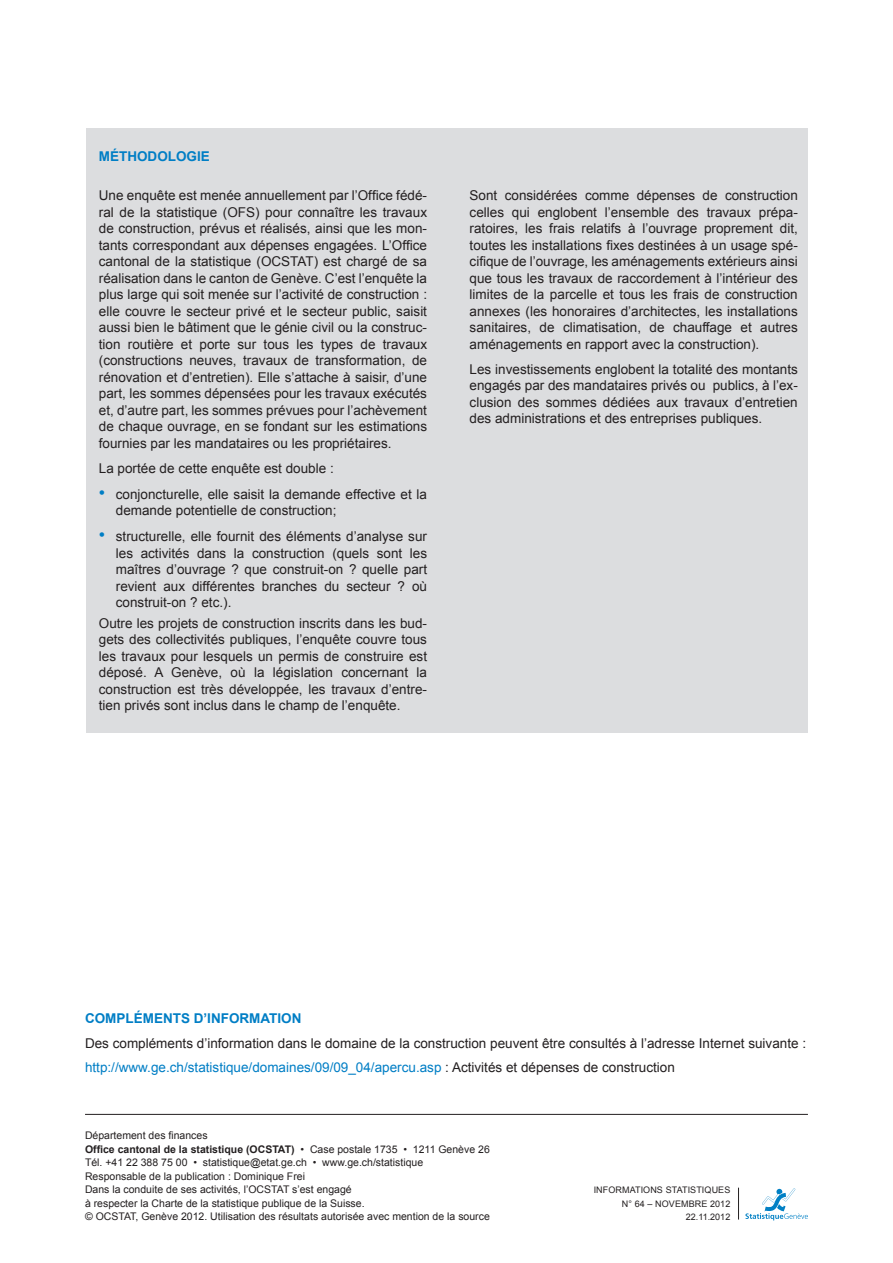
<style>
.page{position:relative;width:893px;height:1263px;background:#fff}
.page>*{position:absolute;margin:0;border:0;box-sizing:border-box;transform-origin:0 0}
.texte_-_texte_couran{font:13.5px/16.5px "Arial";color:#231f20;text-align:justify}
.Retrait_4mm{font:13.5px/16.5px "Arial";color:#231f20}
.texte_-_titre_3{font:13.5px "Arial";color:#231f20}
.texte_-_titre_3-2{font:13.5px "Arial";color:#007ec5}
.texte_-_titre_3-3{font:700 13.5px "Arial";color:#007ec5}
.t1{font:10.5px/13.5px "Arial";color:#231f20}
.t2{font:9px/13.5px "Arial";letter-spacing:.01em;color:#231f20;text-align:right}
.s1{font-size:18px;color:#007ec5}
.s2{color:#231f20}
.s3{font-weight:700}
</style>
<div class="page">
<hr style="left:85px;top:1114px;width:723px;height:1px;background:#231f20">
<svg style="left:745px;top:1188px;width:63px;height:32px"></svg>
<hr style="left:738px;top:1188px;width:1px;height:31px;background:#231f20">
<div style="left:87px;top:128px;width:721px;height:604px;background:#dcdddf"></div>
<p class="texte_-_titre_3-3" style="left:99px;top:147px;width:113px">MÉTHODOLOGIE</p>
<p class="texte_-_texte_couran" style="left:99px;top:188px;width:330px">Une enquête est menée annuellement par l’Office fédé&shy;ral de la statistique (OFS) pour connaître les travaux de construction, prévus et réalisés, ainsi que les mon&shy;tants correspondant aux dépenses engagées. L’Office cantonal de la statistique (OCSTAT) est chargé de sa réalisation dans le canton de Genève. C’est l’enquête la plus large qui soit menée sur l’activité de construction : elle couvre le secteur privé et le secteur public, saisit aussi bien le bâtiment que le génie civil ou la construc&shy;tion routière et porte sur tous les types de travaux (constructions neuves, travaux de transformation, de rénovation et d’entretien). Elle s’attache à saisir, d’une part, les sommes dépensées pour les travaux exécutés et, d’autre part, les sommes prévues pour l’achèvement de chaque ouvrage, en se fondant sur les estimations fournies par les mandataires ou les propriétaires.</p>
<p class="texte_-_texte_couran" style="left:99px;top:460px;width:236px">La portée de cette enquête est double :</p>
<p class="Retrait_4mm" style="left:116px;top:486px;width:313px;text-indent:-17px"><span class="s1">•</span> conjoncturelle, elle saisit la demande effective et la demande potentielle de construction;</p>
<p class="Retrait_4mm" style="left:116px;top:528px;width:313px;text-align:justify;text-indent:-17px"><span class="s1">•</span> structurelle, elle fournit des éléments d’analyse sur les activités dans la construction (quels sont les maîtres d’ouvrage ? que construit-on ? quelle part revient aux différentes branches du secteur ? où construit-on ? etc.).</p>
<p class="texte_-_texte_couran" style="left:99px;top:615px;width:330px">Outre les projets de construction inscrits dans les bud&shy;gets des collectivités publiques, l’enquête couvre tous les travaux pour lesquels un permis de construire est déposé. A Genève, où la législation concernant la construction est très développée, les travaux d’entre&shy;tien privés sont inclus dans le champ de l’enquête.</p>
<p class="texte_-_texte_couran" style="left:470px;top:188px;width:330px">Sont considérées comme dépenses de construction celles qui englobent l’ensemble des travaux prépa&shy;ratoires, les frais relatifs à l’ouvrage proprement dit, toutes les installations fixes destinées à un usage spé&shy;cifique de l’ouvrage, les aménagements extérieurs ainsi que tous les travaux de raccordement à l’intérieur des limites de la parcelle et tous les frais de construction annexes (les honoraires d’architectes, les installations sanitaires, de climatisation, de chauffage et autres aménagements en rapport avec la construction).</p>
<p class="texte_-_texte_couran" style="left:470px;top:361px;width:330px">Les investissements englobent la totalité des montants engagés par des mandataires privés ou publics, à l’ex&shy;clusion des sommes dédiées aux travaux d’entretien des administrations et des entreprises publiques.</p>
<p class="texte_-_titre_3-3" style="left:85px;top:1009px;width:218px">COMPLÉMENTS D’INFORMATION</p>
<p class="texte_-_titre_3" style="left:85px;top:1034px;width:723px">Des compléments d’information dans le domaine de la construction peuvent être consultés à l’adresse Internet suivante :</p>
<p class="texte_-_titre_3-2" style="left:85px;top:1059px;width:591px">http://www.ge.ch/statistique/domaines/09/09_04/apercu.asp <span class="s2">: Activités et dépenses de construction</span></p>
<p class="t1" style="left:85px;top:1129px;width:406px">Département des finances<br><span class="s3">Office cantonal de la statistique (OCSTAT)</span> • Case postale 1735 • 1211 Genève 26<br>Tél. +41 22 388 75 00 • statistique@etat.ge.ch • www.ge.ch/statistique<br>Responsable de la publication : Dominique Frei<br>Dans la conduite de ses activités, l’OCSTAT s’est engagé<br>à respecter la Charte de la statistique publique de la Suisse.<br>© OCSTAT, Genève 2012. Utilisation des résultats autorisée avec mention de la source</p>
<p class="t2" style="left:594px;top:1183px;width:138px">INFORMATIONS STATISTIQUES<br>N° 64 – NOVEMBRE 2012<br>22.11.2012</p>
</div>
